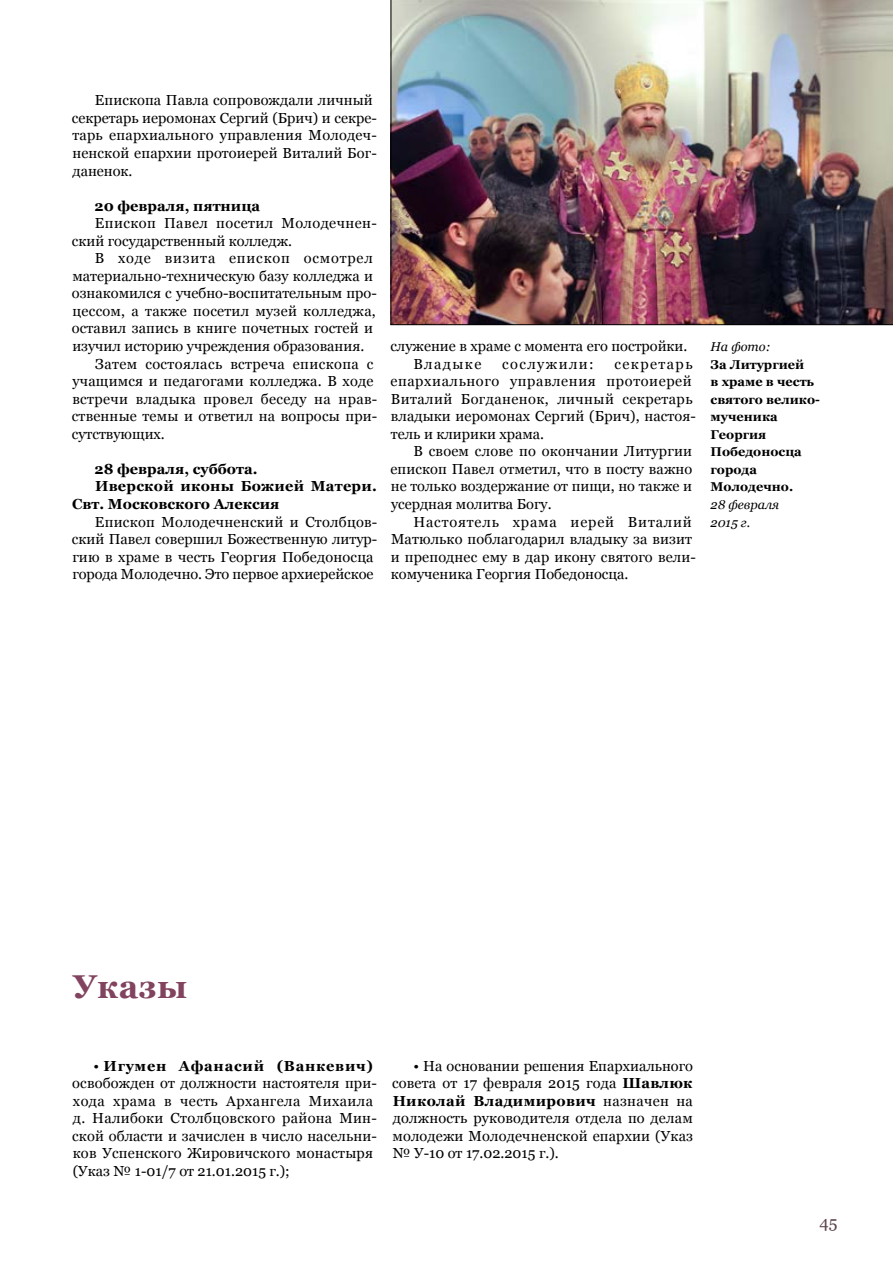
<style>
.page{position:relative;width:893px;height:1263px;background:#fff}
.page>*{position:absolute;margin:0;border:0;box-sizing:border-box;transform-origin:0 0}
.t1{font:700 33px "Georgia";color:#81435e}
.t2{font:16.5px "Georgia";color:#5d414d}
.t3{font:14.55px/17.5px "Georgia";letter-spacing:.01em;color:#000}
.t4{font:700 14.55px "Georgia";color:#000}
.t5{font:14.55px "Georgia";letter-spacing:.03em;color:#000}
.t6{font:14.55px "Georgia";letter-spacing:.06em;color:#000}
.t7{font:14.55px "Georgia";letter-spacing:.04em;color:#000}
.t8{font:14.55px "Georgia";letter-spacing:.1em;color:#000}
.t9{font:700 12.75px/17.5px "Georgia";color:#000}
.s1{font-weight:400;font-style:italic}
.s2{font-weight:700}
</style>
<div class="page">
<img style="left:391px;top:0;width:502px;height:325px">
<p class="t3" style="left:72px;top:92px;width:306px;text-indent:23px">Епископа Павла сопровождали личный секретарь иеромонах Сергий (Брич) и секре&shy;тарь епархиального управления Молодеч&shy;ненской епархии протоиерей Виталий Бог&shy;даненок.</p>
<p class="t4" style="left:95px;top:196px;width:167px">20 февраля, пятница</p>
<p class="t5" style="left:95px;top:214px;width:283px">Епископ Павел посетил Молодечнен-</p>
<p class="t3" style="left:72px;top:232px;width:222px">ский государственный колледж.</p>
<p class="t6" style="left:95px;top:249px;width:280px">В ходе визита епископ осмотрел</p>
<p class="t3" style="left:72px;top:267px;width:302px">материально-техническую базу колледжа и</p>
<p class="t3" style="left:72px;top:285px;width:306px">ознакомился с учебно-воспитательным про-</p>
<p class="t3" style="left:73px;top:302px;width:305px">цессом, а также посетил музей колледжа,</p>
<p class="t3" style="left:72px;top:320px;width:303px">оставил запись в книге почетных гостей и</p>
<p class="t3" style="left:72px;top:338px;width:293px">изучил историю учреждения образования.</p>
<p class="t3" style="left:95px;top:355px;width:280px">Затем состоялась встреча епископа с</p>
<p class="t3" style="left:73px;top:373px;width:303px">учащимся и педагогами колледжа. В ходе</p>
<p class="t3" style="left:72px;top:390px;width:307px">встречи владыка провел беседу на нрав-</p>
<p class="t3" style="left:72px;top:408px;width:307px">ственные темы и ответил на вопросы при-</p>
<p class="t3" style="left:72px;top:425px;width:95px">сутствующих.</p>
<p class="t4" style="left:95px;top:459px;width:165px">28 февраля, суббота.</p>
<p class="t4" style="left:95px;top:477px;width:283px">Иверской иконы Божией Матери.</p>
<p class="t4" style="left:72px;top:495px;width:209px">Свт. Московского Алексия</p>
<p class="t3" style="left:95px;top:513px;width:284px">Епископ Молодечненский и Столбцов-</p>
<p class="t3" style="left:72px;top:531px;width:307px">ский Павел совершил Божественную литур-</p>
<p class="t3" style="left:72px;top:548px;width:303px">гию в храме в честь Георгия Победоносца</p>
<p class="t3" style="left:72px;top:566px;width:303px">города Молодечно. Это первое архиерейское</p>
<p class="t3" style="left:413px;top:338px;width:276px;text-indent:-23px">служение в храме с момента его постройки.<br>Владыке</p>
<p class="t8" style="left:502px;top:355px;width:93px">сослужили:</p>
<p class="t8" style="left:614px;top:355px;width:80px">секретарь</p>
<p class="t7" style="left:390px;top:372px;width:303px">епархиального управления протоиерей</p>
<p class="t5" style="left:391px;top:390px;width:303px">Виталий Богданенок, личный секретарь</p>
<p class="t3" style="left:391px;top:408px;width:307px">владыки иеромонах Сергий (Брич), настоя-</p>
<p class="t3" style="left:391px;top:425px;width:155px">тель и клирики храма.</p>
<p class="t3" style="left:413px;top:443px;width:280px">В своем слове по окончании Литургии</p>
<p class="t3" style="left:390px;top:460px;width:303px">епископ Павел отметил, что в посту важно</p>
<p class="t3" style="left:391px;top:478px;width:303px">не только воздержание от пищи, но также и</p>
<p class="t3" style="left:391px;top:495px;width:162px">усердная молитва Богу.</p>
<p class="t6" style="left:413px;top:513px;width:280px">Настоятель храма иерей Виталий</p>
<p class="t3" style="left:391px;top:531px;width:303px">Матюлько поблагодарил владыку за визит</p>
<p class="t3" style="left:391px;top:548px;width:307px">и преподнес ему в дар икону святого вели-</p>
<p class="t3" style="left:391px;top:566px;width:239px">комученика Георгия Победоносца.</p>
<p class="t9" style="left:711px;top:338px;width:110px"><span class="s1">На фото:<br></span>За Литургией<br>в храме в честь святого велико&shy;мученика<br>Георгия<br>Победоносца города<br>Молодечно.<br><span class="s1">28 февраля<br>2015 г.</span></p>
<p class="t1" style="left:73px;top:966px;width:116px">Указы</p>
<p class="t3" style="left:72px;top:1057px;width:306px;text-indent:21px">• <span class="s2">Игумен Афанасий (Ванкевич) </span>освобожден от должности настоятеля при&shy;хода храма в честь Архангела Михаила д. Налибоки Столбцовского района Мин&shy;ской области и зачислен в число насельни&shy;ков Успенского Жировичского монастыря (Указ № 1-01/7 от 21.01.2015 г.);</p>
<p class="t3" style="left:392px;top:1057px;width:303px;text-align:justify;text-indent:21px">• На основании решения Епархиального совета от 17 февраля 2015 года <span class="s2">Шавлюк Николай Владимирович</span> назначен на должность руководителя отдела по делам молодежи Молодечненской епархии (Указ № У-10 от 17.02.2015 г.).</p>
<p class="t2" style="left:820px;top:1212px;width:20px">45</p>
</div>
